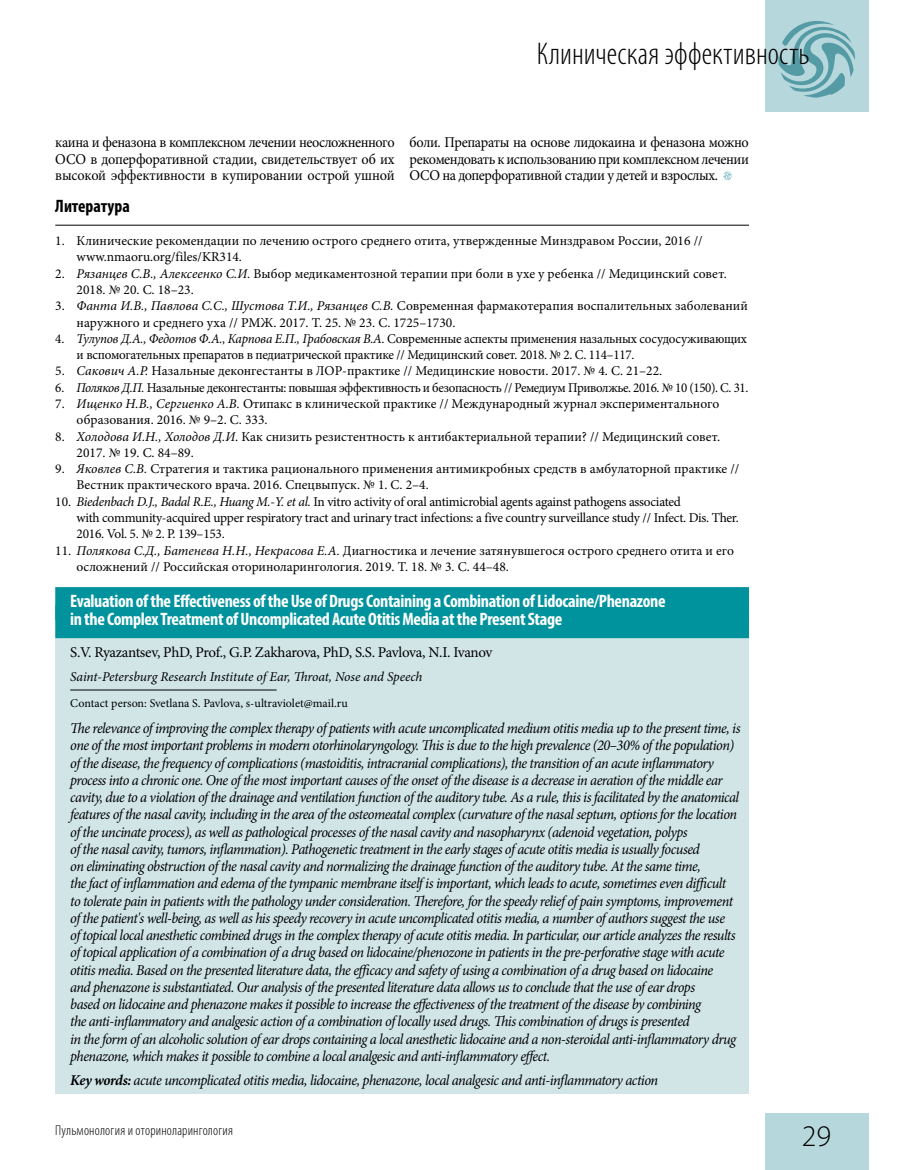
<style>
.page{position:relative;width:915px;height:1170px;background:#fff}
.page>*{position:absolute;margin:0;border:0;box-sizing:border-box;transform-origin:0 0}
.t1{font:300 condensed 31.5px "Myriad Pro";letter-spacing:.01em;color:#000}
.t2{font:300 30px "Myriad Pro";color:#000}
.t3{font:700 condensed 18px/18px "Myriad Pro";letter-spacing:-.02em;color:#fff}
.t4{font:700 condensed 18px "Myriad Pro";color:#000}
.t5{font:italic 15px/17.2px "Minion Pro";letter-spacing:-.04em;color:#000;scale:.95 1}
.t6{font:15px/16.4px "Minion Pro";letter-spacing:-.02em;color:#000;text-align:justify;scale:.95 1}
.t7{font:italic 15px "Minion Pro";letter-spacing:-.04em;color:#000;scale:.96 1}
.t8{font:15px "Minion Pro";letter-spacing:-.02em;color:#000}
.t9{font:300 condensed 14.25px "Myriad Pro";letter-spacing:.015em;color:#000}
.t10{font:13.5px/16.4px "Minion Pro";letter-spacing:-.005em;color:#000}
.t11{font:13.5px "Minion Pro";letter-spacing:-.03em;color:#000;scale:.96 1}
.t12{font:italic 13.5px "Minion Pro";letter-spacing:-.01em;color:#000}
.t13{font:12px "Minion Pro";color:#000}
.s1{font-style:italic}
.s2{font-weight:700}
</style>
<div class="page">
<div style="left:764px;top:0;width:103px;height:111px;background:#b6d7db"></div>
<div style="left:764px;top:1113px;width:103px;height:56px;background:#b6d7db"></div>
<svg style="left:778px;top:21px;width:76px;height:77px"></svg>
<svg style="left:723px;top:171px;width:8px;height:9px"></svg>
<hr style="left:55px;top:225px;width:693px;height:1px;background:#000">
<div style="left:55px;top:587px;width:693px;height:506px;background:#d1e5e7"></div>
<div style="left:55px;top:587px;width:693px;height:33px;background:#00939e"></div>
<div style="left:55px;top:605px;width:693px;height:33px;background:#00939e"></div>
<hr style="left:70px;top:689px;width:206px;height:1px;background:#000">
<h1 class="t1" style="left:536px;top:35px;width:274px">Клиническая эффективность</h1>
<p class="t6" style="left:55px;top:134px;width:358px">каина и феназона в комплексном лечении неосложненного ОСО в доперфоративной стадии, свидетельствует об их высокой эффективности в купировании острой ушной</p>
<p class="t6" style="left:409px;top:134px;width:358px">боли. Препараты на основе лидокаина и феназона можно рекомендовать к использованию при комплексном лечении ОСО на доперфоративной стадии у детей и взрослых.</p>
<p class="t4" style="left:55px;top:195px;width:76px">Литература</p>
<p class="t10" style="left:77px;top:233px;width:627px;text-indent:-21px">1. Клинические рекомендации по лечению острого среднего отита, утвержденные Минздравом России, 2016 // www.nmaoru.org/files/KR314.</p>
<p class="t10" style="left:77px;top:265px;width:651px;text-indent:-21px">2. <span class="s1">Рязанцев С.В., Алексеенко С.И.</span> Выбор медикаментозной терапии при боли в ухе у ребенка // Медицинский совет.<br>2018. № 20. С. 18–23.</p>
<p class="t10" style="left:77px;top:298px;width:672px;text-indent:-21px">3. <span class="s1">Фанта И.В., Павлова С.С., Шустова Т.И., Рязанцев С.В.</span> Современная фармакотерапия воспалительных заболеваний наружного и среднего уха // РМЖ. 2017. Т. 25. № 23. С. 1725–1730.</p>
<p class="t10" style="left:77px;top:330px;width:671px;text-indent:-21px">4. <span class="s1">Тулупов Д.А., Федотов Ф.А., Карпова Е.П., Грабовская В.А.</span> Современные аспекты применения назальных сосудосуживающих и вспомогательных препаратов в педиатрической практике // Медицинский совет. 2018. № 2. С. 114–117.</p>
<p class="t10" style="left:55px;top:363px;width:608px">5. <span class="s1">Сакович А.Р.</span> Назальные деконгестанты в ЛОР-практике // Медицинские новости. 2017. № 4. С. 21–22.</p>
<p class="t11" style="left:55px;top:378px;width:723px">6. <span class="s1">Поляков Д.П.</span> Назальные деконгестанты: повышая эффективность и безопасность // Ремедиум Приволжье. 2016. № 10 (150). С. 31.</p>
<p class="t10" style="left:77px;top:395px;width:644px;text-indent:-21px">7. <span class="s1">Ищенко Н.В., Сергиенко А.В.</span> Отипакс в клинической практике // Международный журнал экспериментального образования. 2016. № 9–2. С. 333.</p>
<p class="t10" style="left:77px;top:428px;width:645px;text-indent:-21px">8. <span class="s1">Холодова И.Н., Холодов Д.И</span>. Как снизить резистентность к антибактериальной терапии? // Медицинский совет.<br>2017. № 19. С. 84–89.</p>
<p class="t10" style="left:77px;top:460px;width:664px;text-indent:-21px">9. <span class="s1">Яковлев С.В.</span> Стратегия и тактика рационального применения антимикробных средств в амбулаторной практике //<br>Вестник практического врача. 2016. Спецвыпуск. № 1. С. 2–4.</p>
<p class="t10" style="left:77px;top:493px;width:663px;text-indent:-21px">10. <span class="s1">Biedenbach D.J., Badal R.E., Huang M.-Y. et al.</span> In vitro activity of oral antimicrobial agents against pathogens associated<br>with community-acquired upper respiratory tract and urinary tract infections: a five country surveillance study // Infect. Dis. Ther.<br>2016. Vol. 5. № 2. P. 139–153.</p>
<p class="t10" style="left:77px;top:542px;width:658px;text-indent:-21px">11. <span class="s1">Полякова С.Д., Батенева Н.Н., Некрасова Е.А.</span> Диагностика и лечение затянувшегося острого среднего отита и его осложнений // Российская оториноларингология. 2019. Т. 18. № 3. С. 44–48.</p>
<p class="t3" style="left:70px;top:592px;width:596px">Evaluation of the Effectiveness of the Use of Drugs Containing a Combination of Lidocaine/Phenazone in the Complex Treatment of Uncomplicated Acute Otitis Media at the Present Stage</p>
<p class="t8" style="left:70px;top:642px;width:423px">S.V. Ryazantsev, PhD, Prof., G.P. Zakharova, PhD, S.S. Pavlova, N.I. Ivanov</p>
<p class="t12" style="left:70px;top:667px;width:353px">Saint-Petersburg Research Institute of Ear, Throat, Nose and Speech</p>
<p class="t13" style="left:70px;top:695px;width:279px">Contact person: Svetlana S. Pavlova, s-ultraviolet@mail.ru</p>
<p class="t5" style="left:70px;top:719px;width:707px">The relevance of improving the complex therapy of patients with acute uncomplicated medium otitis media up to the present time, is one of the most important problems in modern otorhinolaryngology. This is due to the high prevalence (20–30% of the population) of the disease, the frequency of complications (mastoiditis, intracranial complications), the transition of an acute inflammatory process into a chronic one. One of the most important causes of the onset of the disease is a decrease in aeration of the middle ear cavity, due to a violation of the drainage and ventilation function of the auditory tube. As a rule, this is facilitated by the anatomical features of the nasal cavity, including in the area of the osteomeatal complex (curvature of the nasal septum, options for the location of the uncinate process), as well as pathological processes of the nasal cavity and nasopharynx (adenoid vegetation, polyps<br>of the nasal cavity, tumors, inflammation). Pathogenetic treatment in the early stages of acute otitis media is usually focused<br>on eliminating obstruction of the nasal cavity and normalizing the drainage function of the auditory tube. At the same time,<br>the fact of inflammation and edema of the tympanic membrane itself is important, which leads to acute, sometimes even difficult<br>to tolerate pain in patients with the pathology under consideration. Therefore, for the speedy relief of pain symptoms, improvement of the patient's well-being, as well as his speedy recovery in acute uncomplicated otitis media, a number of authors suggest the use<br>of topical local anesthetic combined drugs in the complex therapy of acute otitis media. In particular, our article analyzes the results of topical application of a combination of a drug based on lidocaine/phenozone in patients in the pre-perforative stage with acute otitis media. Based on the presented literature data, the efficacy and safety of using a combination of a drug based on lidocaine<br>and phenazone is substantiated. Our analysis of the presented literature data allows us to conclude that the use of ear drops<br>based on lidocaine and phenazone makes it possible to increase the effectiveness of the treatment of the disease by combining<br>the anti-inflammatory and analgesic action of a combination of locally used drugs. This combination of drugs is presented<br>in the form of an alcoholic solution of ear drops containing a local anesthetic lidocaine and a non-steroidal anti-inflammatory drug phenazone, which makes it possible to combine a local analgesic and anti-inflammatory effect.</p>
<p class="t7" style="left:70px;top:1069px;width:614px"><span class="s2">Key words:</span> acute uncomplicated otitis media, lidocaine, phenazone, local analgesic and anti-inflammatory action</p>
<p class="t9" style="left:55px;top:1121px;width:179px">Пульмонология и оториноларингология</p>
<h2 class="t2" style="left:801px;top:1117px;width:31px">29</h2>
</div>
